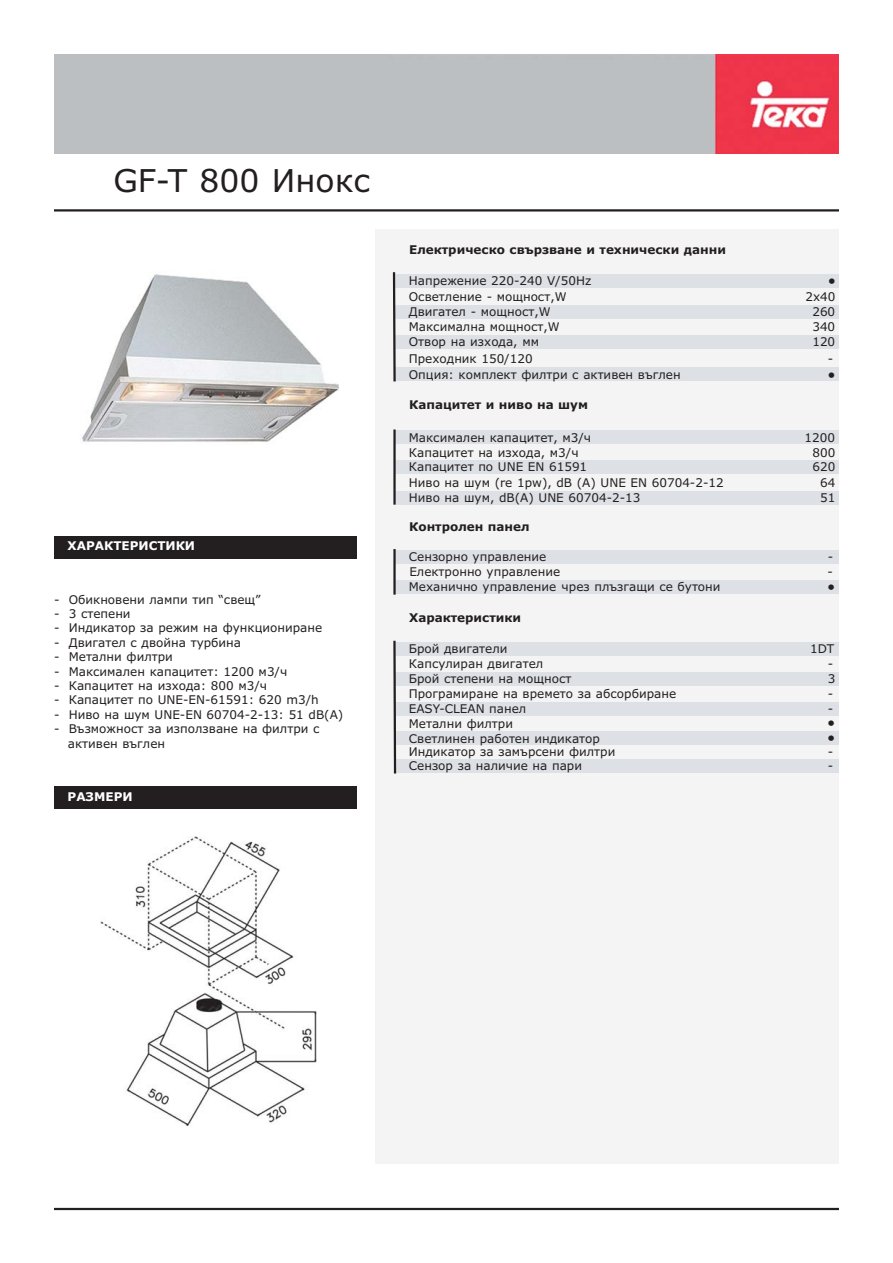
<style>
.page{position:relative;width:893px;height:1263px;background:#fff}
.page>*{position:absolute;margin:0;border:0;box-sizing:border-box;transform-origin:0 0}
.t1{font:31.5px "Verdana";color:#231f20}
.t2{font:15px "Verdana";color:#231f20}
.t3{font:12px/14.4px "Verdana";color:#231f20}
.t4{font:700 12px "Verdana";color:#231f20}
.t5{font:700 12px "Verdana";color:#fff}
</style>
<div class="page">
<div style="left:375px;top:228px;width:464px;height:935px;background:#f4f4f5"></div>
<img style="left:54px;top:54px;width:785px;height:100px">
<img style="left:82px;top:274px;width:256px;height:168px">
<hr style="left:54px;top:209px;width:785px;height:3px;background:#231f20">
<div style="left:395px;top:274px;width:444px;height:14px;background:#dde0e5"></div>
<div style="left:395px;top:305px;width:444px;height:14px;background:#dde0e5"></div>
<div style="left:395px;top:335px;width:444px;height:14px;background:#dde0e5"></div>
<div style="left:395px;top:367px;width:444px;height:14px;background:#dde0e5"></div>
<div style="left:395px;top:430px;width:444px;height:14px;background:#dde0e5"></div>
<div style="left:395px;top:460px;width:444px;height:13px;background:#dde0e5"></div>
<div style="left:395px;top:491px;width:444px;height:13px;background:#dde0e5"></div>
<div style="left:395px;top:550px;width:444px;height:14px;background:#dde0e5"></div>
<div style="left:395px;top:580px;width:444px;height:14px;background:#dde0e5"></div>
<div style="left:395px;top:642px;width:444px;height:14px;background:#dde0e5"></div>
<div style="left:395px;top:672px;width:444px;height:14px;background:#dde0e5"></div>
<div style="left:395px;top:702px;width:444px;height:13px;background:#dde0e5"></div>
<div style="left:395px;top:731px;width:444px;height:14px;background:#dde0e5"></div>
<div style="left:395px;top:759px;width:444px;height:14px;background:#dde0e5"></div>
<svg style="left:392px;top:272px;width:4px;height:110px"></svg>
<hr style="left:393px;top:429px;width:3px;height:76px;background:#231f20">
<hr style="left:393px;top:549px;width:3px;height:46px;background:#231f20">
<svg style="left:393px;top:640px;width:4px;height:134px"></svg>
<div style="left:54px;top:536px;width:302px;height:22px;background:#231f20"></div>
<div style="left:54px;top:787px;width:302px;height:22px;background:#231f20"></div>
<img style="left:100px;top:837px;width:216px;height:289px">
<hr style="left:54px;top:1208px;width:785px;height:2px;background:#231f20">
<h1 class="t1" style="left:113px;top:168px;width:258px">GF-T 800 Инокс</h1>
<p class="t5" style="left:68px;top:541px;width:129px">ХАРАКТЕРИСТИКИ</p>
<p class="t3" style="left:54px;top:593px;width:208px">- Обикновени лампи тип “свещ”</p>
<p class="t3" style="left:54px;top:607px;width:78px">- 3 степени</p>
<p class="t3" style="left:54px;top:622px;width:270px">- Индикатор за режим на функциониране</p>
<p class="t3" style="left:54px;top:636px;width:189px">- Двигател с двойна турбина</p>
<p class="t3" style="left:54px;top:651px;width:120px">- Метални филтри</p>
<p class="t3" style="left:54px;top:665px;width:235px">- Максимален капацитет: 1200 м3/ч</p>
<p class="t3" style="left:54px;top:679px;width:215px">- Капацитет на изхода: 800 м3/ч</p>
<p class="t3" style="left:54px;top:694px;width:266px">- Капацитет по UNE-EN-61591: 620 m3/h</p>
<p class="t3" style="left:54px;top:708px;width:291px">- Ниво на шум UNE-EN 60704-2-13: 51 dB(A)</p>
<p class="t3" style="left:68px;top:723px;width:253px;text-indent:-14px">- Възможност за използване на филтри с активен въглен</p>
<p class="t5" style="left:68px;top:792px;width:67px">РАЗМЕРИ</p>
<p class="t4" style="left:409px;top:245px;width:318px">Електрическо свързване и технически данни</p>
<p class="t3" style="left:409px;top:275px;width:184px">Напрежение 220-240 V/50Hz</p>
<p class="t2" style="left:828px;top:275px;width:10px">•</p>
<p class="t3" style="left:409px;top:290px;width:159px">Осветление - мощност,W</p>
<p class="t3" style="left:805px;top:290px;width:31px">2x40</p>
<p class="t3" style="left:409px;top:306px;width:143px">Двигател - мощност,W</p>
<p class="t3" style="left:812px;top:306px;width:24px">260</p>
<p class="t3" style="left:409px;top:320px;width:152px">Максимална мощност,W</p>
<p class="t3" style="left:812px;top:320px;width:24px">340</p>
<p class="t3" style="left:409px;top:336px;width:132px">Отвор на изхода, мм</p>
<p class="t3" style="left:812px;top:336px;width:24px">120</p>
<p class="t3" style="left:409px;top:352px;width:125px">Преходник 150/120</p>
<p class="t3" style="left:828px;top:352px;width:7px">-</p>
<p class="t3" style="left:409px;top:368px;width:273px">Опция: комплект филтри с активен въглен</p>
<p class="t2" style="left:828px;top:369px;width:10px">•</p>
<p class="t4" style="left:409px;top:400px;width:180px">Капацитет и ниво на шум</p>
<p class="t3" style="left:409px;top:431px;width:184px">Максимален капацитет, м3/ч</p>
<p class="t3" style="left:805px;top:431px;width:32px">1200</p>
<p class="t3" style="left:409px;top:446px;width:171px">Капацитет на изхода, м3/ч</p>
<p class="t3" style="left:812px;top:446px;width:24px">800</p>
<p class="t3" style="left:409px;top:460px;width:180px">Капацитет по UNE EN 61591</p>
<p class="t3" style="left:812px;top:460px;width:24px">620</p>
<p class="t3" style="left:409px;top:476px;width:316px">Ниво на шум (re 1pw), dB (A) UNE EN 60704-2-12</p>
<p class="t3" style="left:820px;top:476px;width:17px">64</p>
<p class="t3" style="left:409px;top:491px;width:233px">Ниво на шум, dB(A) UNE 60704-2-13</p>
<p class="t3" style="left:820px;top:491px;width:17px">51</p>
<p class="t4" style="left:409px;top:522px;width:122px">Контролен панел</p>
<p class="t3" style="left:409px;top:551px;width:139px">Сензорно управление</p>
<p class="t3" style="left:828px;top:551px;width:7px">-</p>
<p class="t3" style="left:409px;top:581px;width:313px">Механично управление чрез плъзгащи се бутони</p>
<p class="t3" style="left:409px;top:565px;width:152px">Електронно управление</p>
<p class="t3" style="left:827px;top:565px;width:7px">-</p>
<p class="t2" style="left:827px;top:581px;width:10px">•</p>
<p class="t4" style="left:409px;top:612px;width:113px">Характеристики</p>
<p class="t3" style="left:409px;top:643px;width:100px">Брой двигатели</p>
<p class="t3" style="left:810px;top:643px;width:25px">1DT</p>
<p class="t3" style="left:409px;top:658px;width:136px">Капсулиран двигател</p>
<p class="t3" style="left:828px;top:658px;width:7px">-</p>
<p class="t3" style="left:409px;top:673px;width:164px">Брой степени на мощност</p>
<p class="t3" style="left:828px;top:673px;width:9px">3</p>
<p class="t3" style="left:409px;top:687px;width:269px">Програмиране на времето за абсорбиране</p>
<p class="t3" style="left:828px;top:687px;width:7px">-</p>
<p class="t3" style="left:409px;top:702px;width:119px">EASY-CLEAN панел</p>
<p class="t3" style="left:828px;top:702px;width:7px">-</p>
<p class="t3" style="left:409px;top:717px;width:193px">Метални филтри<br>Светлинен работен индикатор</p>
<p class="t2" style="left:827px;top:717px;width:10px">•</p>
<p class="t3" style="left:409px;top:745px;width:208px">Индикатор за замърсени филтри</p>
<p class="t3" style="left:828px;top:745px;width:7px">-</p>
<p class="t3" style="left:409px;top:760px;width:175px">Сензор за наличие на пари</p>
<p class="t3" style="left:828px;top:760px;width:7px">-</p>
<p class="t2" style="left:827px;top:731px;width:10px">•</p>
</div>
